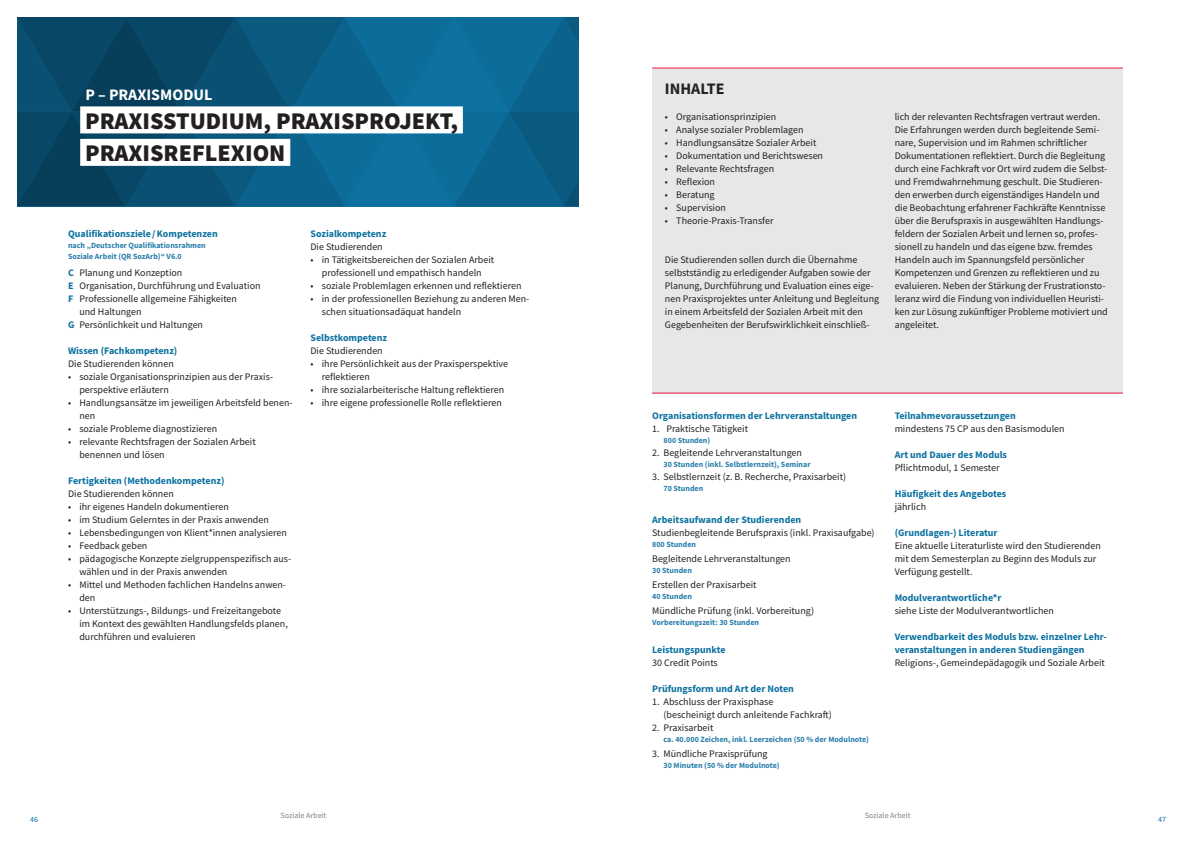
<style>
.page{position:relative;width:1191px;height:842px;background:#fff}
.page>*{position:absolute;margin:0;border:0;box-sizing:border-box;transform-origin:0 0}
.Aufgabenfeld_Balken{font:900 24px "Source Sans Pro";color:#231f20}
.Kurzbezeichnung{font:700 16px "Source Sans Pro";color:#fff}
.Inhalte{font:700 16px "Source Sans Pro";color:#231f20}
.Fließ{font:10px/13px "Source Sans Pro";color:#231f20}
.t1{font:700 10px/13px "Source Sans Pro";color:#0d72a1}
.Quali-Ziele{font:10px/13px "Source Sans Pro";color:#231f20}
.Arbeitsaufwand{font:10px "Source Sans Pro";color:#231f20}
.Arbeitsaufwand-2{font:700 8px "Source Sans Pro";color:#2b7fac}
.nach_QR-Sarb{font:700 8px/11px "Source Sans Pro";color:#2b7fac}
.t2{font:8px "Source Sans Pro";color:#808285}
.t3{font:8px "Source Sans Pro";color:#0d72a1}
.s1{font-weight:700;color:#0d72a1}
</style>
<div class="page">
<svg style="left:17px;top:17px;width:561px;height:189px;background:#0a5a81"></svg>
<div style="left:652px;top:68px;width:471px;height:325px;background:#e6e7e9"></div>
<div style="left:80px;top:106px;width:383px;height:27px;background:#fff"></div>
<div style="left:80px;top:139px;width:210px;height:27px;background:#fff"></div>
<hr style="left:652px;top:68px;width:471px;height:1px;background:#ed1845">
<hr style="left:652px;top:393px;width:471px;height:1px;background:#ed1845">
<p class="Kurzbezeichnung" style="left:85px;top:84px;width:128px">P – PRAXISMODUL</p>
<p class="Aufgabenfeld_Balken" style="left:85px;top:104px;width:374px">PRAXISSTUDIUM, PRAXISPROJEKT,</p>
<p class="Aufgabenfeld_Balken" style="left:85px;top:136px;width:202px">PRAXISREFLEXION</p>
<p class="t1" style="left:68px;top:227px;width:151px">Qualifikationsziele/Kompetenzen</p>
<p class="nach_QR-Sarb" style="left:68px;top:240px;width:139px">nach „Deutscher Qualifikationsrahmen<br>Soziale Arbeit (QR SozArb)“ V6.0</p>
<p class="Quali-Ziele" style="left:68px;top:266px;width:116px"><span class="s1">C</span> Planung und Konzeption</p>
<p class="Quali-Ziele" style="left:68px;top:279px;width:194px"><span class="s1">E</span> Organisation, Durchführung und Evaluation</p>
<p class="Quali-Ziele" style="left:79px;top:292px;width:159px;text-indent:-11px"><span class="s1">F</span> Professionelle allgemeine Fähigkeiten und Haltungen</p>
<p class="Quali-Ziele" style="left:68px;top:318px;width:136px"><span class="s1">G</span> Persönlichkeit und Haltungen</p>
<p class="t1" style="left:68px;top:344px;width:111px">Wissen (Fachkompetenz)</p>
<p class="Fließ" style="left:68px;top:357px;width:107px">Die Studierenden können</p>
<p class="Fließ" style="left:79px;top:370px;width:194px;text-indent:-11px">• soziale Organisationsprinzipien aus der Praxis&shy;perspektive erläutern</p>
<p class="Fließ" style="left:79px;top:396px;width:215px;text-indent:-11px">• Handlungsansätze im jeweiligen Arbeitsfeld benen&shy;nen</p>
<p class="Fließ" style="left:68px;top:422px;width:151px">• soziale Probleme diagnostizieren</p>
<p class="Fließ" style="left:79px;top:435px;width:178px;text-indent:-11px">• relevante Rechtsfragen der Sozialen Arbeit benennen und lösen</p>
<p class="t1" style="left:68px;top:474px;width:158px">Fertigkeiten (Methodenkompetenz)</p>
<p class="Fließ" style="left:68px;top:487px;width:107px">Die Studierenden können</p>
<p class="Fließ" style="left:68px;top:500px;width:162px">• ihr eigenes Handeln dokumentieren</p>
<p class="Fließ" style="left:68px;top:513px;width:202px">• im Studium Gelerntes in der Praxis anwenden</p>
<p class="Fließ" style="left:68px;top:526px;width:220px">• Lebensbedingungen von Klient*innen analysieren</p>
<p class="Fließ" style="left:68px;top:539px;width:81px">• Feedback geben</p>
<p class="Fließ" style="left:79px;top:552px;width:213px;text-indent:-11px">• pädagogische Konzepte zielgruppenspezifisch aus&shy;wählen und in der Praxis anwenden</p>
<p class="Fließ" style="left:79px;top:578px;width:208px;text-indent:-11px">• Mittel und Methoden fachlichen Handelns anwen&shy;den</p>
<p class="Fließ" style="left:79px;top:604px;width:210px;text-indent:-11px">• Unterstützungs-, Bildungs- und Freizeitangebote im Kontext des gewählten Handlungsfelds planen, durchführen und evaluieren</p>
<p class="t1" style="left:310px;top:227px;width:77px">Sozialkompetenz</p>
<p class="Fließ" style="left:310px;top:240px;width:74px">Die Studierenden</p>
<p class="Fließ" style="left:310px;top:253px;width:185px;text-align:center">• in Tätigkeitsbereichen der Sozialen Arbeit professionell und empathisch handeln</p>
<p class="Fließ" style="left:310px;top:279px;width:212px">• soziale Problemlagen erkennen und reflektieren</p>
<p class="Fließ" style="left:322px;top:292px;width:209px;text-indent:-11px">• in der professionellen Beziehung zu anderen Men&shy;schen situationsadäquat handeln</p>
<p class="t1" style="left:310px;top:331px;width:78px">Selbstkompetenz</p>
<p class="Fließ" style="left:310px;top:344px;width:74px">Die Studierenden</p>
<p class="Fließ" style="left:322px;top:357px;width:188px;text-indent:-11px">• ihre Persönlichkeit aus der Praxisperspektive reflektieren</p>
<p class="Fließ" style="left:310px;top:383px;width:195px">• ihre sozialarbeiterische Haltung reflektieren</p>
<p class="Fließ" style="left:310px;top:396px;width:193px">• ihre eigene professionelle Rolle reflektieren</p>
<p class="Inhalte" style="left:665px;top:78px;width:61px">INHALTE</p>
<p class="Fließ" style="left:665px;top:110px;width:113px">• Organisationsprinzipien</p>
<p class="Fließ" style="left:665px;top:123px;width:140px">• Analyse sozialer Problemlagen</p>
<p class="Fließ" style="left:665px;top:136px;width:153px">• Handlungsansätze Sozialer Arbeit</p>
<p class="Fließ" style="left:665px;top:149px;width:160px">• Dokumentation und Berichtswesen</p>
<p class="Fließ" style="left:665px;top:162px;width:111px">• Relevante Rechtsfragen</p>
<p class="Fließ" style="left:665px;top:175px;width:52px">• Reflexion</p>
<p class="Fließ" style="left:665px;top:188px;width:51px">• Beratung</p>
<p class="Fließ" style="left:665px;top:201px;width:63px">• Supervision</p>
<p class="Fließ" style="left:665px;top:214px;width:110px">• Theorie-Praxis-Transfer</p>
<p class="Fließ" style="left:665px;top:253px;width:216px">Die Studierenden sollen durch die Übernahme selbstständig zu erledigender Aufgaben sowie der Planung, Durchführung und Evaluation eines eige&shy;nen Praxisprojektes unter Anleitung und Begleitung in einem Arbeitsfeld der Sozialen Arbeit mit den Gegebenheiten der Berufswirklichkeit einschließ-</p>
<p class="Fließ" style="left:894px;top:110px;width:215px">lich der relevanten Rechtsfragen vertraut werden.<br>Die Erfahrungen werden durch begleitende Semi&shy;nare, Supervision und im Rahmen schriftlicher Dokumentationen reflektiert. Durch die Begleitung durch eine Fachkraft vor Ort wird zudem die Selbst&shy;und Fremdwahrnehmung geschult. Die Studieren&shy;den erwerben durch eigenständiges Handeln und die Beobachtung erfahrener Fachkräfte Kenntnisse über die Berufspraxis in ausgewählten Handlungs&shy;feldern der Sozialen Arbeit und lernen so, profes&shy;sionell zu handeln und das eigene bzw. fremdes Handeln auch im Spannungsfeld persönlicher Kompetenzen und Grenzen zu reflektieren und zu evaluieren. Neben der Stärkung der Frustrationsto&shy;leranz wird die Findung von individuellen Heuristi&shy;ken zur Lösung zukünftiger Probleme motiviert und angeleitet.</p>
<p class="t1" style="left:652px;top:409px;width:206px">Organisationsformen der Lehrveranstaltungen</p>
<p class="Fließ" style="left:652px;top:422px;width:97px">1. Praktische Tätigkeit</p>
<p class="Arbeitsaufwand-2" style="left:663px;top:435px;width:48px">800 Stunden)</p>
<p class="Arbeitsaufwand" style="left:652px;top:446px;width:151px">2. Begleitende Lehrveranstaltungen</p>
<p class="Arbeitsaufwand-2" style="left:663px;top:459px;width:149px">30 Stunden (inkl. Selbstlernzeit), Seminar</p>
<p class="Arbeitsaufwand" style="left:652px;top:470px;width:195px">3. Selbstlernzeit (z. B. Recherche, Praxisarbeit)</p>
<p class="Arbeitsaufwand-2" style="left:663px;top:483px;width:41px">70 Stunden</p>
<p class="t1" style="left:652px;top:513px;width:151px">Arbeitsaufwand der Studierenden</p>
<p class="Fließ" style="left:652px;top:526px;width:224px">Studienbegleitende Berufspraxis (inkl. Praxisaufgabe)</p>
<p class="Arbeitsaufwand-2" style="left:652px;top:539px;width:45px">800 Stunden</p>
<p class="Fließ" style="left:652px;top:552px;width:140px">Begleitende Lehrveranstaltungen</p>
<p class="Arbeitsaufwand-2" style="left:652px;top:565px;width:41px">30 Stunden</p>
<p class="Fließ" style="left:652px;top:578px;width:106px">Erstellen der Praxisarbeit</p>
<p class="Arbeitsaufwand-2" style="left:652px;top:591px;width:41px">40 Stunden</p>
<p class="Fließ" style="left:652px;top:604px;width:163px">Mündliche Prüfung (inkl. Vorbereitung)</p>
<p class="Arbeitsaufwand-2" style="left:652px;top:617px;width:108px">Vorbereitungszeit: 30 Stunden</p>
<p class="t1" style="left:652px;top:643px;width:75px">Leistungspunkte</p>
<p class="Fließ" style="left:652px;top:656px;width:67px">30 Credit Points</p>
<p class="t1" style="left:652px;top:682px;width:143px">Prüfungsform und Art der Noten</p>
<p class="Quali-Ziele" style="left:663px;top:695px;width:170px;text-indent:-11px">1. Abschluss der Praxisphase<br>(bescheinigt durch anleitende Fachkraft)</p>
<p class="Quali-Ziele" style="left:652px;top:721px;width:63px">2. Praxisarbeit</p>
<p class="Arbeitsaufwand-2" style="left:663px;top:734px;width:207px">ca. 40.000 Zeichen, inkl. Leerzeichen (50 % der Modulnote)</p>
<p class="Quali-Ziele" style="left:652px;top:747px;width:117px">3. Mündliche Praxisprüfung</p>
<p class="Arbeitsaufwand-2" style="left:663px;top:760px;width:118px">30 Minuten (50 % der Modulnote)</p>
<p class="t1" style="left:894px;top:409px;width:123px">Teilnahmevoraussetzungen</p>
<p class="Fließ" style="left:894px;top:422px;width:171px">mindestens 75 CP aus den Basismodulen</p>
<p class="t1" style="left:894px;top:448px;width:114px">Art und Dauer des Moduls</p>
<p class="Fließ" style="left:894px;top:461px;width:106px">Pflichtmodul, 1 Semester</p>
<p class="t1" style="left:894px;top:487px;width:113px">Häufigkeit des Angebotes</p>
<p class="Fließ" style="left:894px;top:500px;width:33px">jährlich</p>
<p class="t1" style="left:894px;top:526px;width:104px">(Grundlagen-) Literatur</p>
<p class="Fließ" style="left:894px;top:539px;width:208px">Eine aktuelle Literaturliste wird den Studierenden mit dem Semesterplan zu Beginn des Moduls zur<br>Verfügung gestellt.</p>
<p class="t1" style="left:894px;top:591px;width:108px">Modulverantwortliche*r</p>
<p class="Fließ" style="left:894px;top:604px;width:161px">siehe Liste der Modulverantwortlichen</p>
<p class="t1" style="left:894px;top:630px;width:213px">Verwendbarkeit des Moduls bzw. einzelner Lehr&shy;veranstaltungen in anderen Studiengängen</p>
<p class="Fließ" style="left:894px;top:656px;width:212px">Religions-, Gemeindepädagogik und Soziale Arbeit</p>
<p class="t2" style="left:280px;top:810px;width:47px">Soziale Arbeit</p>
<p class="t2" style="left:864px;top:810px;width:47px">Soziale Arbeit</p>
<p class="t3" style="left:30px;top:814px;width:9px">46</p>
<p class="t3" style="left:1158px;top:814px;width:9px">47</p>
</div>
